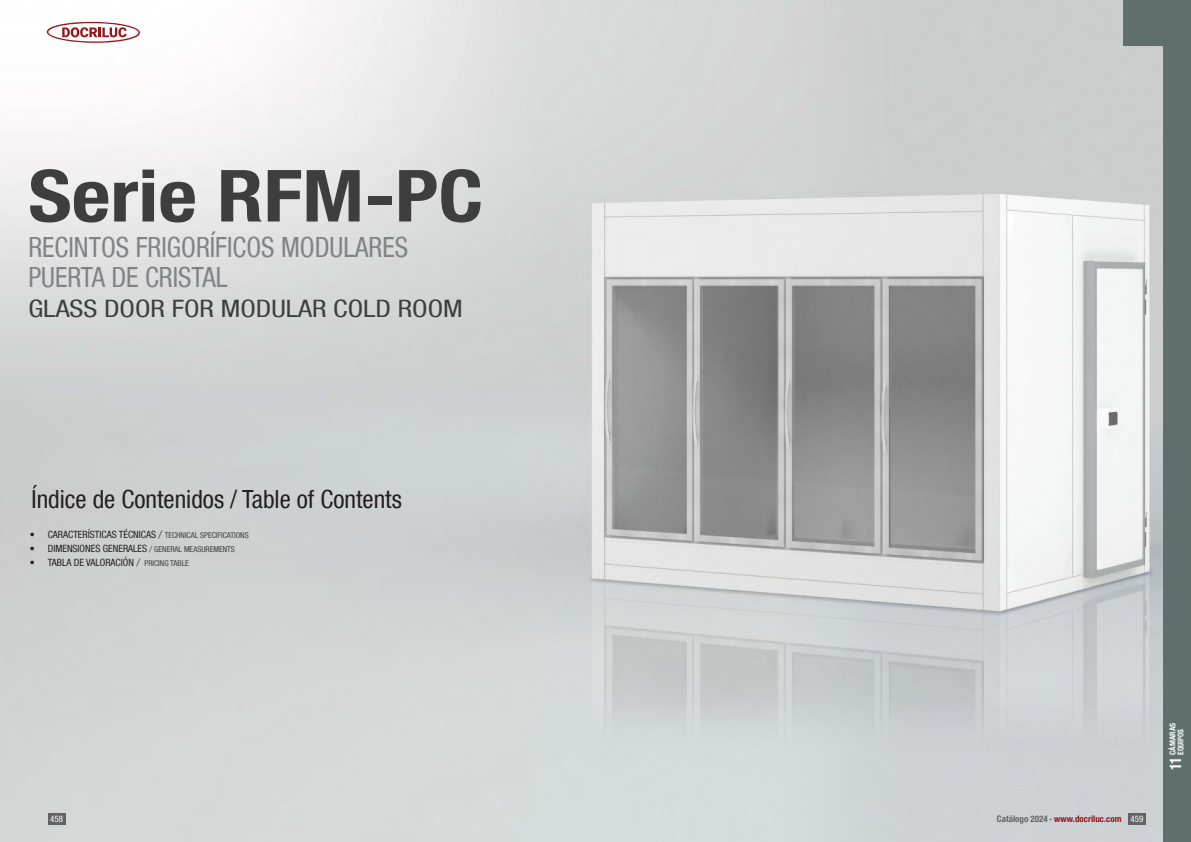
<style>
.page{position:relative;width:1191px;height:842px;background:#fff}
.page>*{position:absolute;margin:0;border:0;box-sizing:border-box;transform-origin:0 0}
.t1{font:700 condensed 72px "Helvetica Neue LT Com";color:#3e3e3f;scale:1.16 1}
.t2{font:condensed 27.8px "Helvetica Neue LT Com";color:#808285;scale:.96 1}
.t3{font:condensed 25px "Helvetica Neue LT Com";color:#231f20}
.t4{font:condensed 24px "Helvetica Neue LT Com";color:#3e3e3f;scale:1.16 1}
.caracterisitca{font:700 condensed 16px "Helvetica Neue LT Pro";color:#fff;scale:.9 1}
.t5{font:condensed 10px "Helvetica Neue LT Com";color:#231f20}
.REGION{font:700 condensed 9px "Helvetica Neue LT Com";color:#961619}
.t6{font:condensed 9px "Helvetica Neue LT Com";color:#fff}
.caracterisitca-2{font:700 condensed 8px "Helvetica Neue LT Pro";color:#fff}
.caracterisitca-3{font:700 condensed 8px "Helvetica Neue LT Pro";color:#fff;scale:.93 1}
.s1{font-family:"Koz Go Pr 6 N";font-weight:300;font-stretch:normal}
.s2{font-size:8px;color:#3e3e3f}
.s3{font-family:"Koz Go Pr 6 N";font-weight:300;font-stretch:normal;font-size:8px}
.s4{color:#636366}
.s5{font-weight:400;color:#fff}
</style>
<div class="page">
<div style="left:1162px;top:0;width:29px;height:842px;background:#5e6f6e"></div>
<img style="left:0;top:0;width:1162px;height:842px">
<div style="left:1123px;top:0;width:39px;height:45px;background:#5e6f6e"></div>
<div style="left:1128px;top:814px;width:17px;height:11px;background:#636366"></div>
<div style="left:48px;top:814px;width:17px;height:11px;background:#636366"></div>
<svg style="left:47px;top:22px;width:93px;height:21px"></svg>
<p class="t1" style="left:28px;top:153px;width:393px">Serie RFM-PC</p>
<p class="t2" style="left:28px;top:231px;width:397px">RECINTOS FRIGORÍFICOS MODULARES</p>
<p class="t2" style="left:28px;top:261px;width:209px">PUERTA DE CRISTAL</p>
<p class="t4" style="left:28px;top:295px;width:376px">GLASS DOOR FOR MODULAR COLD ROOM</p>
<p class="t3" style="left:32px;top:485px;width:372px">Índice de Contenidos / Table of Contents</p>
<p class="t5" style="left:30px;top:529px;width:220px">• CARACTERÍSTICAS TÉCNICAS <span class="s1">/</span> <span class="s2">TECHNICAL SPECIFICATIONS</span></p>
<p class="t5" style="left:30px;top:543px;width:207px">• DIMENSIONES GENERALES <span class="s3">/</span> <span class="s2">GENERAL MEASUREMENTS</span></p>
<p class="t5" style="left:30px;top:557px;width:161px">• TABLA DE VALORACIÓN <span class="s1">/</span> <span class="s2">PRICING TABLE</span></p>
<p class="t6" style="left:50px;top:813px;width:14px">458</p>
<p class="REGION" style="left:997px;top:813px;width:148px"><span class="s4">Catálogo 2024 ·</span> www.docriluc.com <span class="s5">459</span></p>
<p class="caracterisitca-2" style="left:1167px;top:755px;width:34px;rotate:-90deg">CÁMARAS</p>
<p class="caracterisitca-3" style="left:1175px;top:755px;width:29px;rotate:-90deg">EQUIPOS</p>
<p class="caracterisitca" style="left:1165px;top:769px;width:15px;rotate:-90deg">11</p>
</div>
